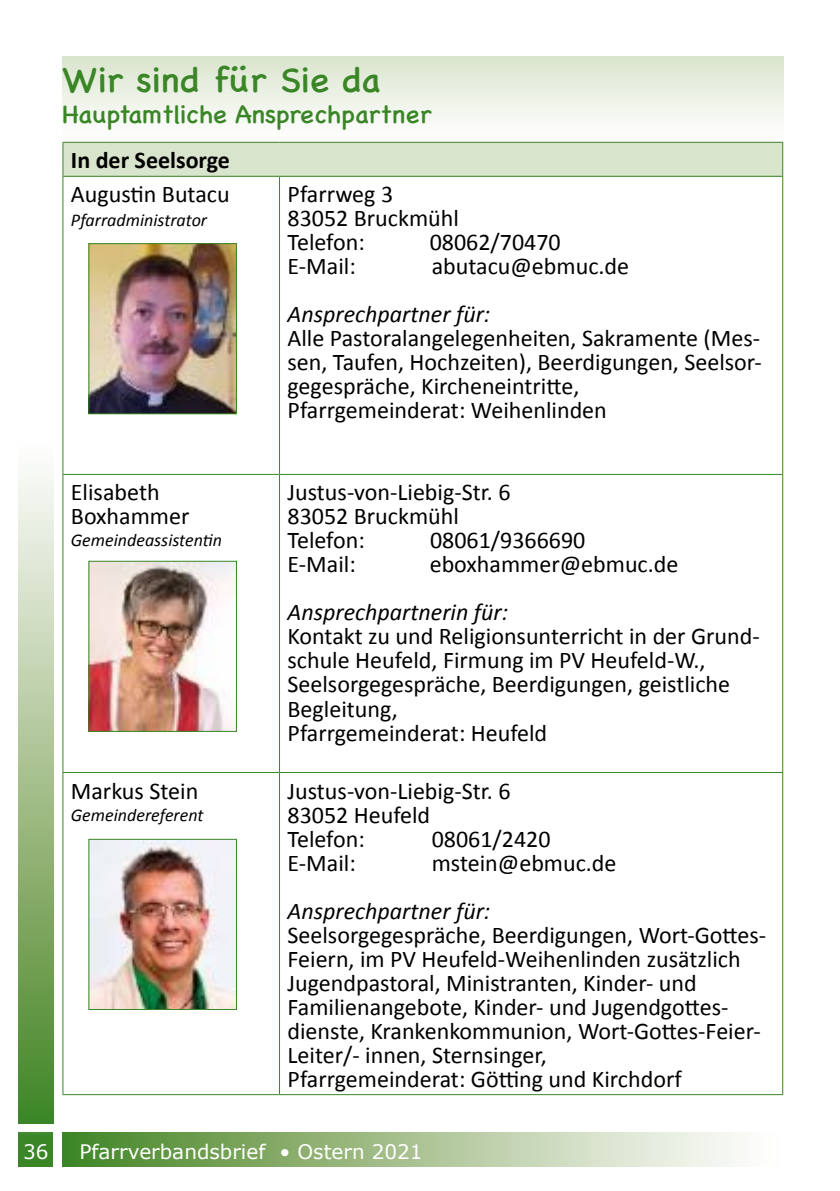
<style>
.page{position:relative;width:840px;height:1191px;background:#fff}
.page>*{position:absolute;margin:0;border:0;box-sizing:border-box;transform-origin:0 0}
.t1{font:36px "Chalkboard SE";color:#3a8627}
.t2{font:26px "Chalkboard SE";color:#3a8627}
.t3{font:24px/24px "Calibri";color:#000}
.t4{font:italic 24px "Calibri";color:#000}
.t5{font:700 24px "Calibri";color:#000}
.t6{font:20px "Verdana";color:#fff}
.t7{font:italic 18px "Calibri";letter-spacing:-.01em;color:#000}
</style>
<div class="page">
<div style="left:62px;top:1132px;width:719px;height:34px;background:linear-gradient(to right,#478524,#fff)"></div>
<div style="left:19px;top:1132px;width:34px;height:34px;background:#3a8627"></div>
<div style="left:6px;top:428px;width:60px;height:709px;background:#fff"></div>
<div style="left:19px;top:441px;width:34px;height:682px;background:linear-gradient(to bottom,#fffdfd,#448322)"></div>
<div style="left:62px;top:57px;width:720px;height:85px;background:linear-gradient(to bottom,#dae5ce,#fff)"></div>
<div style="left:63px;top:142px;width:719px;height:34px;background:#d9e4cc"></div>
<hr style="left:62px;top:142px;width:217px;height:1px;background:#3a8627">
<hr style="left:62px;top:143px;width:1px;height:33px;background:#3a8627">
<hr style="left:279px;top:142px;width:503px;height:1px;background:#3a8627">
<hr style="left:781px;top:143px;width:1px;height:33px;background:#3a8627">
<hr style="left:62px;top:176px;width:217px;height:1px;background:#3a8627">
<hr style="left:62px;top:177px;width:1px;height:297px;background:#3a8627">
<hr style="left:279px;top:176px;width:503px;height:1px;background:#3a8627">
<hr style="left:279px;top:177px;width:1px;height:297px;background:#3a8627">
<hr style="left:781px;top:177px;width:1px;height:297px;background:#3a8627">
<hr style="left:62px;top:474px;width:217px;height:1px;background:#3a8627">
<hr style="left:62px;top:475px;width:1px;height:297px;background:#3a8627">
<hr style="left:279px;top:474px;width:503px;height:1px;background:#3a8627">
<hr style="left:279px;top:475px;width:1px;height:297px;background:#3a8627">
<hr style="left:781px;top:475px;width:1px;height:297px;background:#3a8627">
<hr style="left:62px;top:772px;width:217px;height:1px;background:#3a8627">
<hr style="left:62px;top:773px;width:1px;height:321px;background:#3a8627">
<hr style="left:279px;top:772px;width:503px;height:1px;background:#3a8627">
<hr style="left:279px;top:773px;width:1px;height:321px;background:#3a8627">
<hr style="left:781px;top:773px;width:1px;height:321px;background:#3a8627">
<hr style="left:62px;top:1094px;width:217px;height:1px;background:#3a8627">
<hr style="left:279px;top:1094px;width:503px;height:1px;background:#3a8627">
<img style="left:90px;top:245px;width:145px;height:167px">
<div style="left:88px;top:243px;width:149px;height:171px;border:1px solid #3a8627"></div>
<img style="left:90px;top:563px;width:145px;height:167px">
<div style="left:88px;top:561px;width:149px;height:171px;border:1px solid #3a8627"></div>
<img style="left:90px;top:841px;width:145px;height:167px">
<div style="left:88px;top:839px;width:149px;height:171px;border:1px solid #3a8627"></div>
<h1 class="t1" style="left:62px;top:48px;width:320px">Wir sind für Sie da</h1>
<p class="t2" style="left:62px;top:92px;width:370px">Hauptamtliche Ansprechpartner</p>
<p class="t5" style="left:71px;top:145px;width:160px">In der Seelsorge</p>
<p class="t3" style="left:71px;top:182px;width:160px">Augustin Butacu</p>
<p class="t7" style="left:71px;top:208px;width:138px">Pfarradministrator</p>
<p class="t3" style="left:287px;top:182px;width:173px">Pfarrweg 3<br>83052 Bruckmühl<br>Telefon:</p>
<p class="t3" style="left:429px;top:230px;width:132px">08062/70470</p>
<p class="t3" style="left:71px;top:480px;width:120px">Elisabeth<br>Boxhammer</p>
<p class="t7" style="left:71px;top:528px;width:153px">Gemeindeassistentin</p>
<p class="t3" style="left:71px;top:778px;width:129px">Markus Stein</p>
<p class="t7" style="left:71px;top:802px;width:134px">Gemeindereferent</p>
<p class="t3" style="left:287px;top:254px;width:70px">E-Mail:</p>
<p class="t3" style="left:431px;top:254px;width:199px">abutacu@ebmuc.de</p>
<p class="t4" style="left:287px;top:298px;width:204px">Ansprechpartner für:</p>
<p class="t3" style="left:287px;top:326px;width:475px">Alle Pastoralangelegenheiten, Sakramente (Mes&shy;sen, Taufen, Hochzeiten), Beerdigungen, Seelsor&shy;gegespräche, Kircheneintritte, Pfarrgemeinderat: Weihenlinden</p>
<p class="t3" style="left:287px;top:480px;width:224px">Justus-von-Liebig-Str. 6<br>83052 Bruckmühl<br>Telefon:</p>
<p class="t3" style="left:430px;top:528px;width:157px">08061/9366690</p>
<p class="t3" style="left:287px;top:552px;width:70px">E-Mail:</p>
<p class="t3" style="left:429px;top:552px;width:250px">eboxhammer@ebmuc.de</p>
<p class="t4" style="left:287px;top:596px;width:222px">Ansprechpartnerin für:</p>
<p class="t3" style="left:287px;top:624px;width:473px">Kontakt zu und Religionsunterricht in der Grund&shy;schule Heufeld, Firmung im PV Heufeld-W., Seelsorgegespräche, Beerdigungen, geistliche Begleitung,<br>Pfarrgemeinderat: Heufeld</p>
<p class="t3" style="left:287px;top:778px;width:224px">Justus-von-Liebig-Str. 6<br>83052 Heufeld<br>Telefon:</p>
<p class="t3" style="left:431px;top:826px;width:120px">08061/2420</p>
<p class="t3" style="left:287px;top:850px;width:70px">E-Mail:</p>
<p class="t3" style="left:431px;top:850px;width:186px">mstein@ebmuc.de</p>
<p class="t4" style="left:287px;top:894px;width:204px">Ansprechpartner für:</p>
<p class="t3" style="left:287px;top:922px;width:480px">Seelsorgegespräche, Beerdigungen, Wort-Gottes-Feiern, im PV Heufeld-Weihenlinden zusätzlich Jugendpastoral, Ministranten, Kinder- und Familienangebote, Kinder- und Jugendgottes&shy;dienste, Krankenkommunion, Wort-Gottes-Feier-Leiter/- innen, Sternsinger,<br>Pfarrgemeinderat: Götting und Kirchdorf</p>
<p class="t6" style="left:23px;top:1139px;width:27px">36</p>
<p class="t6" style="left:79px;top:1139px;width:344px">Pfarrverbandsbrief • Ostern 2021</p>
</div>
